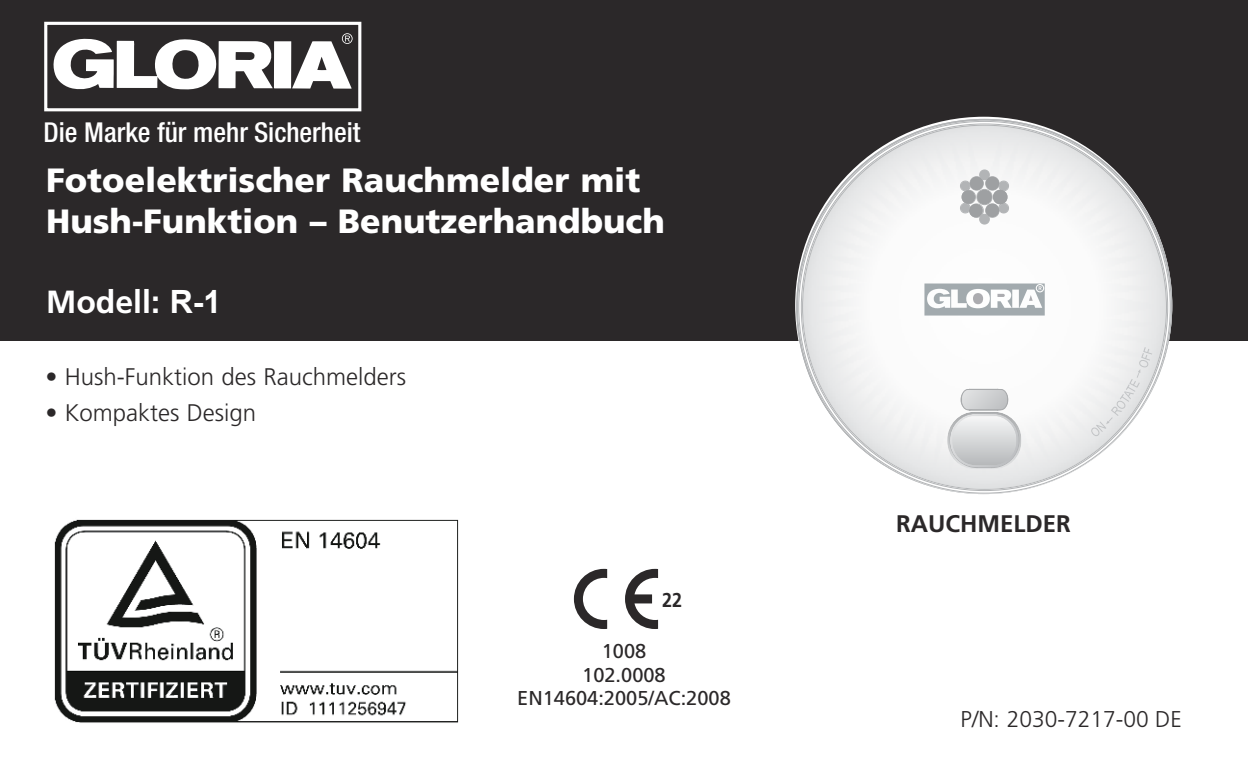
<style>
.page{position:relative;width:1248px;height:772px;background:#fff}
.page>*{position:absolute;margin:0;border:0;box-sizing:border-box;transform-origin:0 0}
.t1{font:900 33.6px/40.4px "Frutiger LT Std";color:#fff}
.t2{font:700 32px "Frutiger LT Std";color:#fff}
.t3{font:500 condensed 27.6px "Helvetica Neue";color:#fff}
.t4{font:300 24px "Frutiger LT Std";color:#2b2829}
.t5{font:700 24px "Frutiger LT Std";color:#2b2829}
.t6{font:300 22.8px "Frutiger LT Std";color:#2b2829}
.t7{font:20px/23.2px "Frutiger LT Std";color:#2b2829;text-align:center}
.t8{font:700 20px "Frutiger LT Std";color:#2b2829;scale:.9 1}
.s1{font-family:"Arial"}
</style>
<div class="page">
<div style="left:0;top:0;width:1247px;height:340px;background:#2b2829"></div>
<svg style="left:625px;top:568px;width:33px;height:60px"></svg>
<svg style="left:574px;top:568px;width:33px;height:60px"></svg>
<svg style="left:800px;top:123px;width:368px;height:368px"></svg>
<div style="left:969px;top:176px;width:14px;height:14px;background:#9ea0a2;border-radius:50%"></div>
<div style="left:985px;top:176px;width:14px;height:14px;background:#9ea0a2;border-radius:50%"></div>
<div style="left:968px;top:204px;width:14px;height:13px;background:#9ea0a2;border-radius:50%"></div>
<div style="left:961px;top:190px;width:14px;height:14px;background:#9ea0a2;border-radius:50%"></div>
<div style="left:985px;top:203px;width:14px;height:14px;background:#9ea0a2;border-radius:50%"></div>
<div style="left:977px;top:189px;width:14px;height:15px;background:#9ea0a2;border-radius:50%"></div>
<div style="left:992px;top:189px;width:15px;height:15px;background:#9ea0a2;border-radius:50%"></div>
<div style="left:979px;top:170px;width:10px;height:9px;background:#b2b4b6;border-radius:50%"></div>
<div style="left:979px;top:214px;width:10px;height:10px;background:#b2b4b6;border-radius:50%"></div>
<div style="left:999px;top:181px;width:8px;height:9px;background:#b2b4b6;border-radius:50%"></div>
<div style="left:999px;top:204px;width:8px;height:9px;background:#b2b4b6;border-radius:50%"></div>
<div style="left:960px;top:181px;width:9px;height:9px;background:#b2b4b6;border-radius:50%"></div>
<div style="left:960px;top:204px;width:9px;height:8px;background:#b2b4b6;border-radius:50%"></div>
<svg style="left:1091px;top:347px;width:61px;height:89px"></svg>
<svg style="left:949px;top:387px;width:70px;height:81px"></svg>
<svg style="left:44px;top:21px;width:318px;height:91px"></svg>
<svg style="left:924px;top:283px;width:120px;height:32px;background:#c5cacd"></svg>
<img style="left:54px;top:519px;width:405px;height:203px">
<p class="t3" style="left:44px;top:116px;width:318px">Die Marke für mehr Sicherheit</p>
<p class="t1" style="left:46px;top:160px;width:620px">Fotoelektrischer Rauchmelder mit<br>Hush-Funktion – Benutzerhandbuch</p>
<p class="t2" style="left:46px;top:283px;width:177px">Modell: <span class="s1">R-1</span></p>
<p class="t4" style="left:45px;top:363px;width:362px">• Hush-Funktion des Rauchmelders</p>
<p class="t4" style="left:45px;top:399px;width:212px">• Kompaktes Design</p>
<p class="t8" style="left:662px;top:587px;width:24px">22</p>
<p class="t7" style="left:517px;top:639px;width:215px">1008<br>102.0008<br>EN14604:2005/AC:2008</p>
<p class="t5" style="left:895px;top:509px;width:176px">RAUCHMELDER</p>
<p class="t6" style="left:960px;top:709px;width:223px">P/N: 2030-7217-00 DE</p>
</div>
